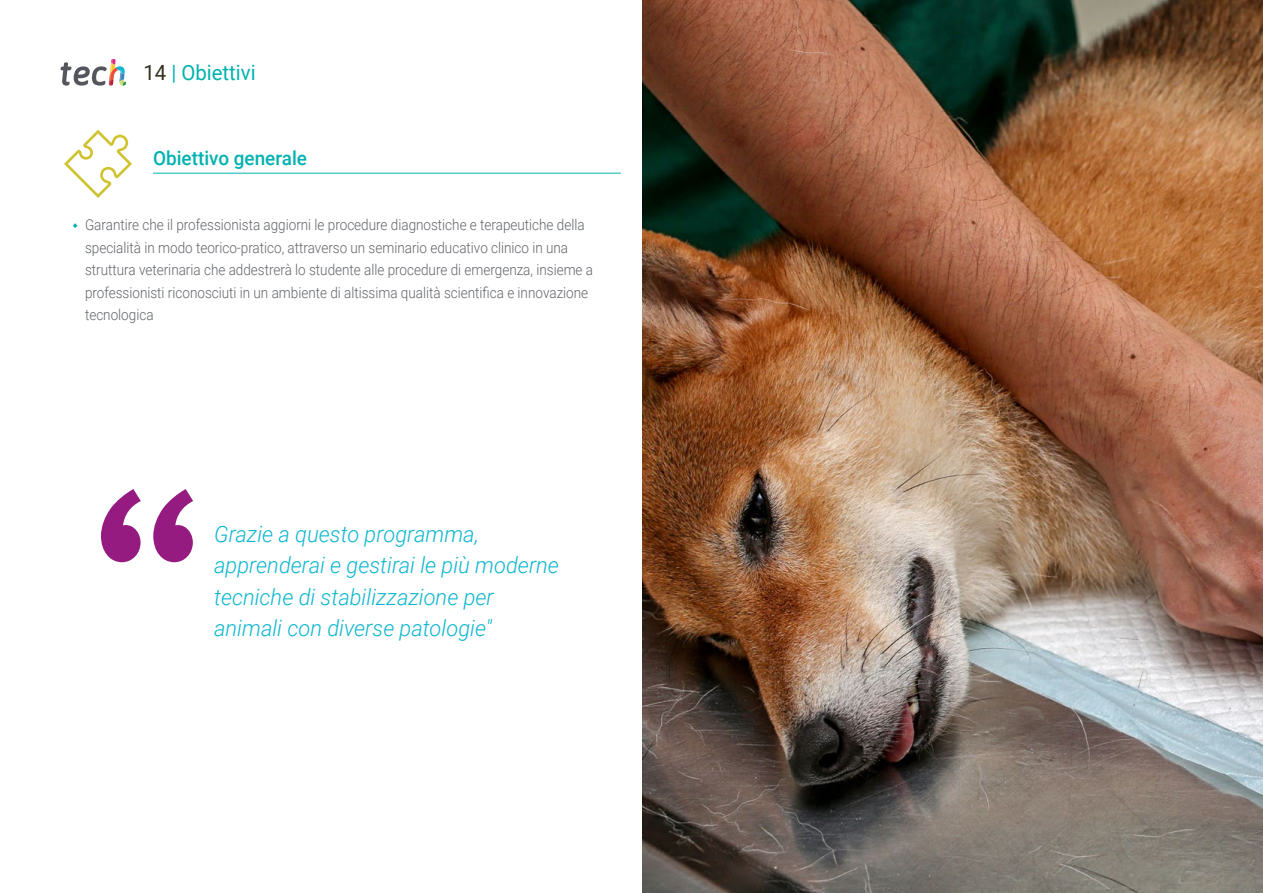
<style>
.page{position:relative;width:1263px;height:893px;background:#fff}
.page>*{position:absolute;margin:0;border:0;box-sizing:border-box;transform-origin:0 0}
.t1{font:italic 300 22.5px/31.5px "Roboto";color:#0fb6cf}
.t2{font:21px "Roboto";color:#00b2af}
.t3{font:500 19.5px "Roboto";color:#00b2af}
.t4{font:300 15px/22.5px "Roboto";color:#61646a;scale:.9 1}
.s1{color:#312e20}
</style>
<div class="page">
<svg style="left:61px;top:59px;width:65px;height:27px"></svg>
<hr style="left:153px;top:173px;width:468px;height:1px;background:#00b2af">
<svg style="left:64px;top:130px;width:68px;height:68px"></svg>
<img style="left:642px;top:0;width:621px;height:893px">
<svg style="left:101px;top:489px;width:92px;height:73px"></svg>
<h2 class="t2" style="left:144px;top:57px;width:114px"><span class="s1">14</span> | Obiettivi</h2>
<h3 class="t3" style="left:153px;top:144px;width:155px">Obiettivo generale</h3>
<p class="t4" style="left:85px;top:213px;width:566px">Garantire che il professionista aggiorni le procedure diagnostiche e terapeutiche della specialità in modo teorico-pratico, attraverso un seminario educativo clinico in una struttura veterinaria che addestrerà lo studente alle procedure di emergenza, insieme a professionisti riconosciuti in un ambiente di altissima qualità scientifica e innovazione tecnologica</p>
<h1 class="t1" style="left:214px;top:517px;width:346px">Grazie a questo programma, apprenderai e gestirai le più moderne tecniche di stabilizzazione per animali con diverse patologie"</h1>
</div>
